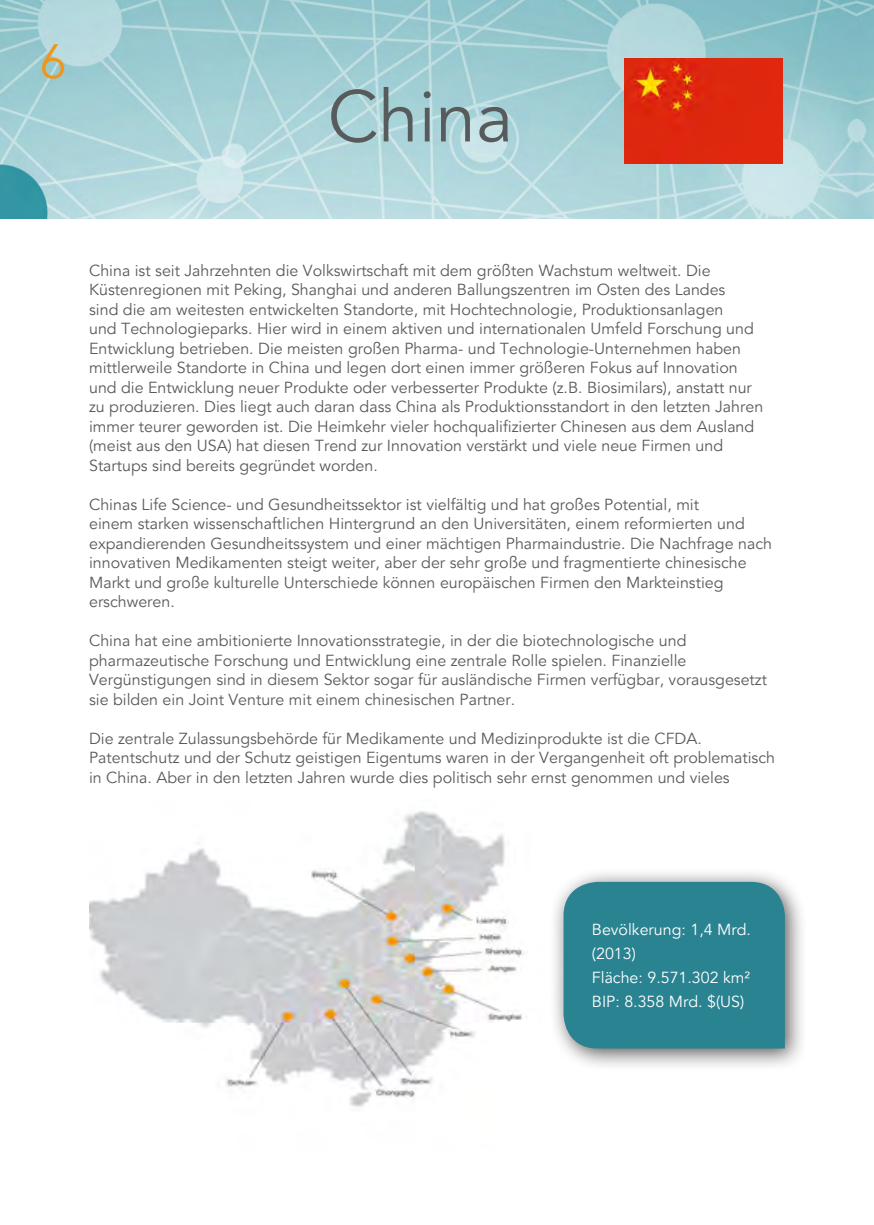
<style>
.page{position:relative;width:874px;height:1225px;background:#fff}
.page>*{position:absolute;margin:0;border:0;box-sizing:border-box;transform-origin:0 0}
.t1{font:72px "Avenir";color:#585b5c}
.t2{font:48px "Avenir";color:#ef961c}
.t3{font:16px/19.6px "Avenir";color:#585b5c}
.t4{font:16px/24px "Avenir";color:#fff}
</style>
<div class="page">
<img style="left:856px;top:0;width:17px;height:218px">
<img style="left:0;top:0;width:856px;height:218px">
<img style="left:624px;top:58px;width:157px;height:105px">
<img style="left:89px;top:811px;width:438px;height:296px">
<div style="left:548px;top:866px;width:259px;height:205px;background:#231f20;opacity:.75"></div>
<div style="left:563px;top:882px;width:221px;height:166px;background:#2a8391"></div>
<h2 class="t2" style="left:40px;top:34px;width:28px">6</h2>
<p class="t1" style="left:327px;top:75px;width:187px">China</p>
<p class="t3" style="left:89px;top:261px;width:675px">China ist seit Jahrzehnten die Volkswirtschaft mit dem größten Wachstum weltweit. Die Küstenregionen mit Peking, Shanghai und anderen Ballungszentren im Osten des Landes<br>sind die am weitesten entwickelten Standorte, mit Hochtechnologie, Produktionsanlagen<br>und Technologieparks. Hier wird in einem aktiven und internationalen Umfeld Forschung und Entwicklung betrieben. Die meisten großen Pharma- und Technologie-Unternehmen haben mittlerweile Standorte in China und legen dort einen immer größeren Fokus auf Innovation und die Entwicklung neuer Produkte oder verbesserter Produkte (z.B. Biosimilars), anstatt nur zu produzieren. Dies liegt auch daran dass China als Produktionsstandort in den letzten Jahren immer teurer geworden ist. Die Heimkehr vieler hochqualifizierter Chinesen aus dem Ausland (meist aus den USA) hat diesen Trend zur Innovation verstärkt und viele neue Firmen und Startups sind bereits gegründet worden.</p>
<p class="t3" style="left:89px;top:495px;width:684px">Chinas Life Science- und Gesundheitssektor ist vielfältig und hat großes Potential, mit<br>einem starken wissenschaftlichen Hintergrund an den Universitäten, einem reformierten und expandierenden Gesundheitssystem und einer mächtigen Pharmaindustrie. Die Nachfrage nach innovativen Medikamenten steigt weiter, aber der sehr große und fragmentierte chinesische Markt und große kulturelle Unterschiede können europäischen Firmen den Markteinstieg erschweren.</p>
<p class="t3" style="left:89px;top:631px;width:679px">China hat eine ambitionierte Innovationsstrategie, in der die biotechnologische und pharmazeutische Forschung und Entwicklung eine zentrale Rolle spielen. Finanzielle Vergünstigungen sind in diesem Sektor sogar für ausländische Firmen verfügbar, vorausgesetzt sie bilden ein Joint Venture mit einem chinesischen Partner.</p>
<p class="t3" style="left:89px;top:729px;width:687px">Die zentrale Zulassungsbehörde für Medikamente und Medizinprodukte ist die CFDA.<br>Patentschutz und der Schutz geistigen Eigentums waren in der Vergangenheit oft problematisch in China. Aber in den letzten Jahren wurde dies politisch sehr ernst genommen und vieles</p>
<p class="t4" style="left:591px;top:918px;width:160px">Bevölkerung: 1,4 Mrd. (2013)</p>
<p class="t4" style="left:591px;top:966px;width:160px">Fläche: 9.571.302 km²</p>
<p class="t4" style="left:591px;top:990px;width:154px">BIP: 8.358 Mrd. $(US)</p>
</div>
